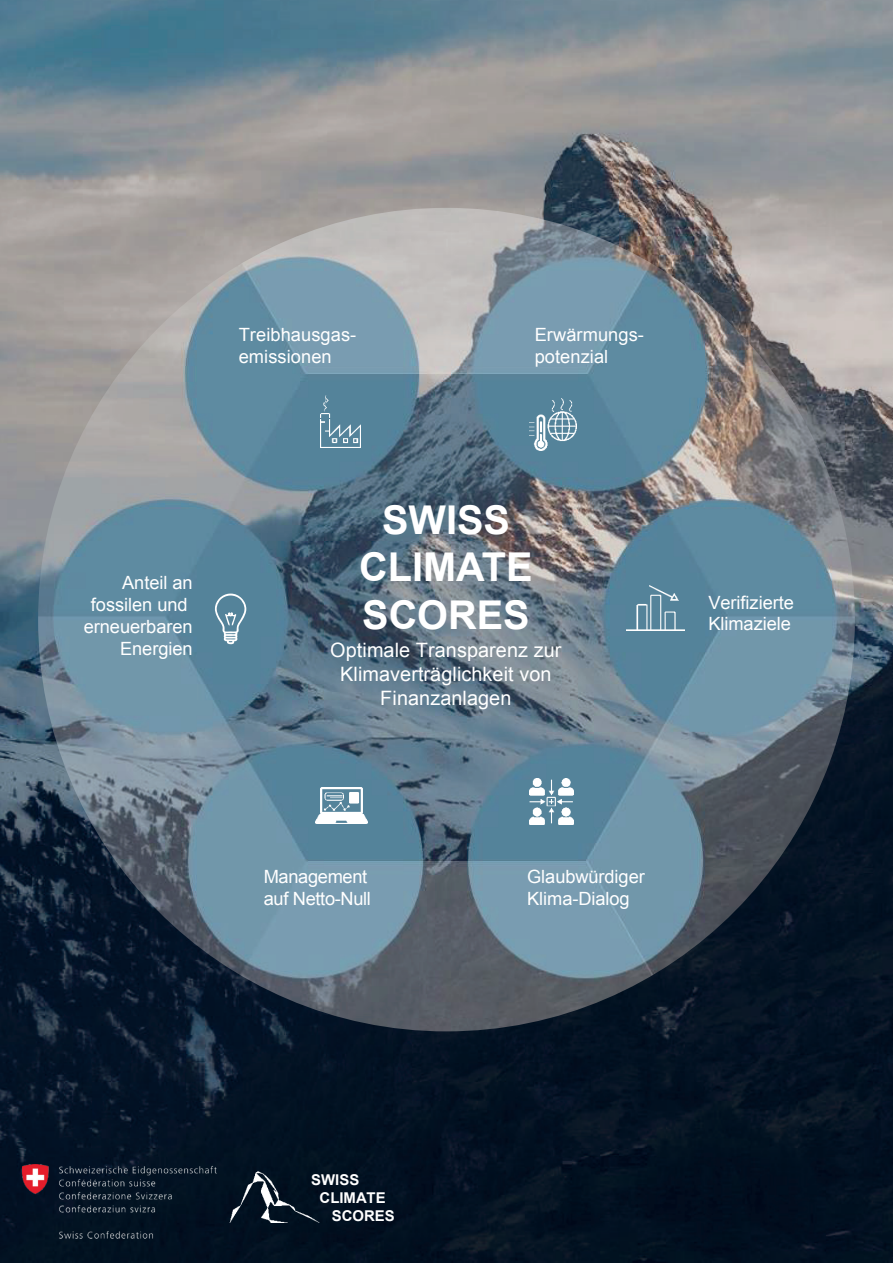
<style>
.page{position:relative;width:893px;height:1263px;background:#fff}
.page>*{position:absolute;margin:0;border:0;box-sizing:border-box;transform-origin:0 0}
.t1{font:700 39.75px/47.7px "Arial";color:#fff;text-align:center}
.t2{font:19.8px/23.9px "Arial";letter-spacing:.005em;color:#fff;text-align:center}
.t3{font:18.3px/21.9px "Arial";letter-spacing:-.005em;color:#fff}
.t4{font:700 14.85px "Arial";color:#fff}
</style>
<div class="page">
<img style="left:0;top:0;width:893px;height:1263px">
<img style="left:38px;top:208px;width:817px;height:823px">
<img style="left:529px;top:778px;width:45px;height:47px">
<img style="left:529px;top:398px;width:48px;height:52px">
<img style="left:626px;top:585px;width:59px;height:46px">
<img style="left:320px;top:395px;width:40px;height:53px">
<img style="left:316px;top:787px;width:51px;height:36px">
<img style="left:230px;top:1171px;width:90px;height:52px">
<img style="left:22px;top:1164px;width:208px;height:75px">
<svg style="left:215px;top:594px;width:31px;height:50px;background:#799eb0"></svg>
<p class="t3" style="left:239px;top:324px;width:119px">Treibhausgas&shy;emissionen</p>
<p class="t3" style="left:535px;top:324px;width:111px">Erwärmungs&shy;potenzial</p>
<p class="t3" style="left:84px;top:572px;width:111px;text-align:right">Anteil an fossilen und erneuerbaren<br>Energien</p>
<h1 class="t1" style="left:359px;top:497px;width:175px">SWISS<br>CLIMATE<br>SCORES</h1>
<p class="t2" style="left:330px;top:639px;width:233px">Optimale Transparenz zur<br>Klimaverträglichkeit von<br>Finanzanlagen</p>
<p class="t3" style="left:708px;top:591px;width:87px">Verifizierte<br>Klimaziele</p>
<p class="t3" style="left:264px;top:866px;width:109px">Management auf Netto-Null</p>
<p class="t3" style="left:527px;top:866px;width:119px">Glaubwürdiger<br>Klima-Dialog</p>
<p class="t4" style="left:311px;top:1170px;width:50px">SWISS</p>
<p class="t4" style="left:320px;top:1188px;width:68px">CLIMATE</p>
<p class="t4" style="left:332px;top:1205px;width:64px">SCORES</p>
</div>
